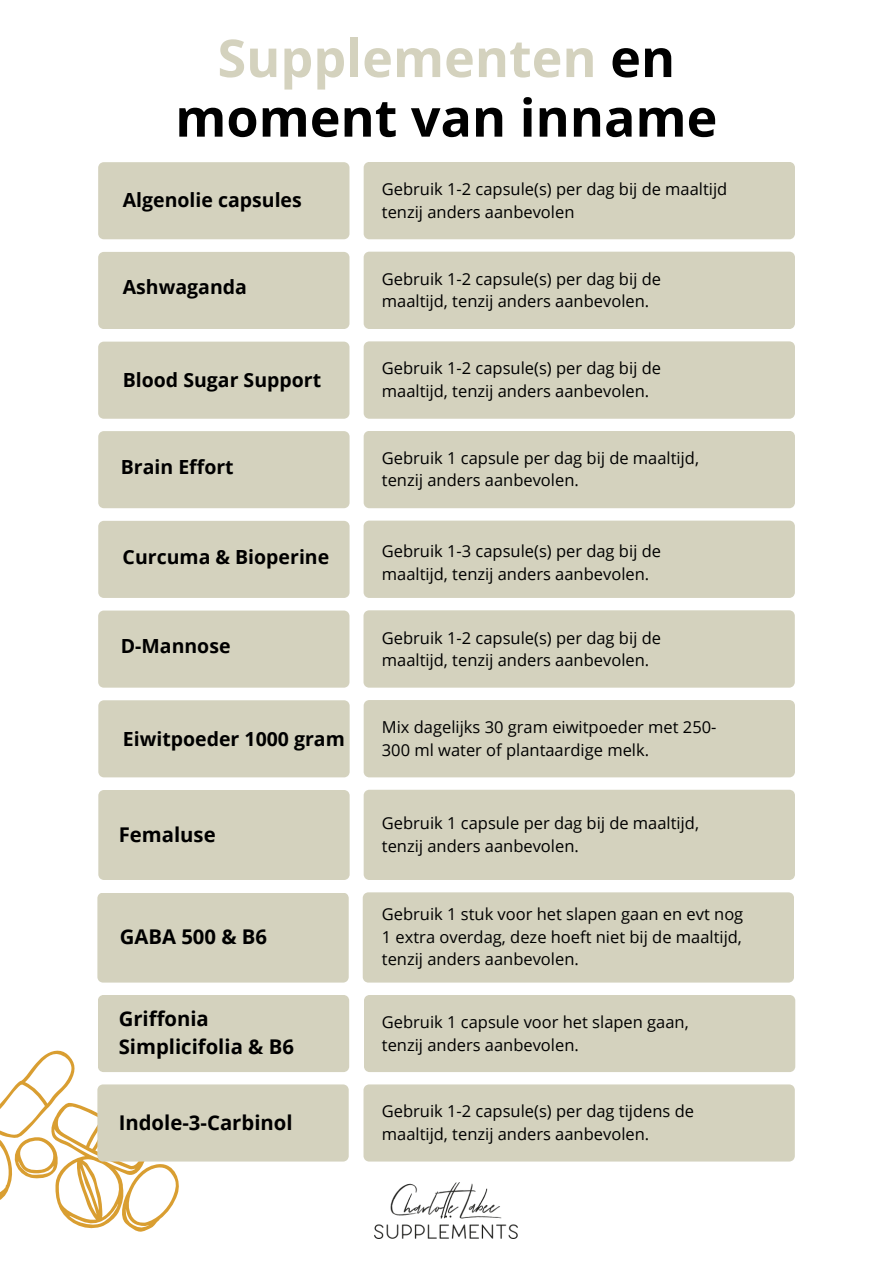
<style>
.page{position:relative;width:893px;height:1264px;background:#fff}
.page>*{position:absolute;margin:0;border:0;box-sizing:border-box;transform-origin:0 0}
.t1{font:700 52.05px/59.6px "Open Sans";color:#000;text-align:center}
.t2{font:700 20.25px/28px "Open Sans";color:#000}
.t3{font:700 19.5px "Open Sans";color:#000}
.t4{font:16.5px/22.5px "Open Sans";color:#000}
.s1{color:#d4d2be}
</style>
<div class="page">
<div style="left:98px;top:162px;width:251px;height:77px;background:#d4d2be"></div>
<div style="left:363px;top:162px;width:431px;height:77px;background:#d4d2be"></div>
<div style="left:98px;top:431px;width:251px;height:77px;background:#d4d2be"></div>
<div style="left:363px;top:431px;width:431px;height:77px;background:#d4d2be"></div>
<div style="left:98px;top:700px;width:251px;height:77px;background:#d4d2be"></div>
<img style="left:375px;top:1182px;width:142px;height:56px">
<div style="left:98px;top:252px;width:251px;height:77px;background:#d4d2be"></div>
<div style="left:363px;top:252px;width:431px;height:77px;background:#d4d2be"></div>
<div style="left:98px;top:341px;width:251px;height:78px;background:#d4d2be"></div>
<div style="left:363px;top:341px;width:431px;height:78px;background:#d4d2be"></div>
<div style="left:98px;top:521px;width:251px;height:77px;background:#d4d2be"></div>
<div style="left:363px;top:520px;width:431px;height:78px;background:#d4d2be"></div>
<div style="left:98px;top:610px;width:251px;height:77px;background:#d4d2be"></div>
<div style="left:363px;top:610px;width:431px;height:77px;background:#d4d2be"></div>
<div style="left:363px;top:700px;width:431px;height:77px;background:#d4d2be"></div>
<div style="left:98px;top:790px;width:251px;height:90px;background:#d4d2be"></div>
<div style="left:363px;top:789px;width:431px;height:91px;background:#d4d2be"></div>
<div style="left:97px;top:893px;width:252px;height:89px;background:#d4d2be"></div>
<div style="left:363px;top:892px;width:431px;height:90px;background:#d4d2be"></div>
<div style="left:364px;top:995px;width:431px;height:77px;background:#d4d2be"></div>
<div style="left:363px;top:1084px;width:431px;height:77px;background:#d4d2be"></div>
<svg style="left:0;top:995px;width:349px;height:237px"></svg>
<p class="t1" style="left:175px;top:27px;width:543px"><span class="s1">Supplementen</span> en moment van inname</p>
<p class="t3" style="left:123px;top:187px;width:180px">Algenolie capsules</p>
<p class="t4" style="left:382px;top:177px;width:347px">Gebruik 1-2 capsule(s) per dag bij de maaltijd tenzij anders aanbevolen</p>
<p class="t3" style="left:123px;top:273px;width:126px">Ashwaganda</p>
<p class="t4" style="left:382px;top:267px;width:280px">Gebruik 1-2 capsule(s) per dag bĳ de maaltĳd, tenzĳ anders aanbevolen.</p>
<p class="t3" style="left:123px;top:366px;width:200px">Blood Sugar Support</p>
<p class="t4" style="left:382px;top:356px;width:280px">Gebruik 1-2 capsule(s) per dag bĳ de maaltĳd, tenzĳ anders aanbevolen.</p>
<p class="t3" style="left:121px;top:453px;width:114px">Brain Effort</p>
<p class="t4" style="left:382px;top:446px;width:319px">Gebruik 1 capsule per dag bĳ de maaltĳd, tenzĳ anders aanbevolen.</p>
<p class="t3" style="left:123px;top:543px;width:208px">Curcuma &amp; Bioperine</p>
<p class="t4" style="left:382px;top:539px;width:280px">Gebruik 1-3 capsule(s) per dag bĳ de maaltĳd, tenzĳ anders aanbevolen.</p>
<p class="t3" style="left:121px;top:632px;width:111px">D-Mannose</p>
<p class="t4" style="left:382px;top:626px;width:280px">Gebruik 1-2 capsule(s) per dag bĳ de maaltĳd, tenzĳ anders aanbevolen.</p>
<p class="t3" style="left:123px;top:724px;width:223px">Eiwitpoeder 1000 gram</p>
<p class="t2" style="left:119px;top:819px;width:98px">Femaluse</p>
<p class="t2" style="left:120px;top:922px;width:149px">GABA 500 &amp; B6</p>
<p class="t4" style="left:382px;top:715px;width:336px">Mix dagelijks 30 gram eiwitpoeder met 250-<br>300 ml water of plantaardige melk.</p>
<p class="t4" style="left:382px;top:811px;width:319px">Gebruik 1 capsule per dag bĳ de maaltĳd, tenzĳ anders aanbevolen.</p>
<p class="t4" style="left:382px;top:902px;width:363px;text-align:justify">Gebruik 1 stuk voor het slapen gaan en evt nog 1 extra overdag, deze hoeft niet bij de maaltijd, tenzij anders aanbevolen.</p>
<p class="t2" style="left:119px;top:1003px;width:177px">Griffonia<br>Simplicifolia &amp; B6</p>
<p class="t4" style="left:382px;top:1010px;width:308px">Gebruik 1 capsule voor het slapen gaan, tenzij anders aanbevolen.</p>
<p class="t2" style="left:119px;top:1107px;width:175px">Indole-3-Carbinol</p>
<p class="t4" style="left:382px;top:1099px;width:314px">Gebruik 1-2 capsule(s) per dag tijdens de maaltijd, tenzij anders aanbevolen.</p>
</div>
